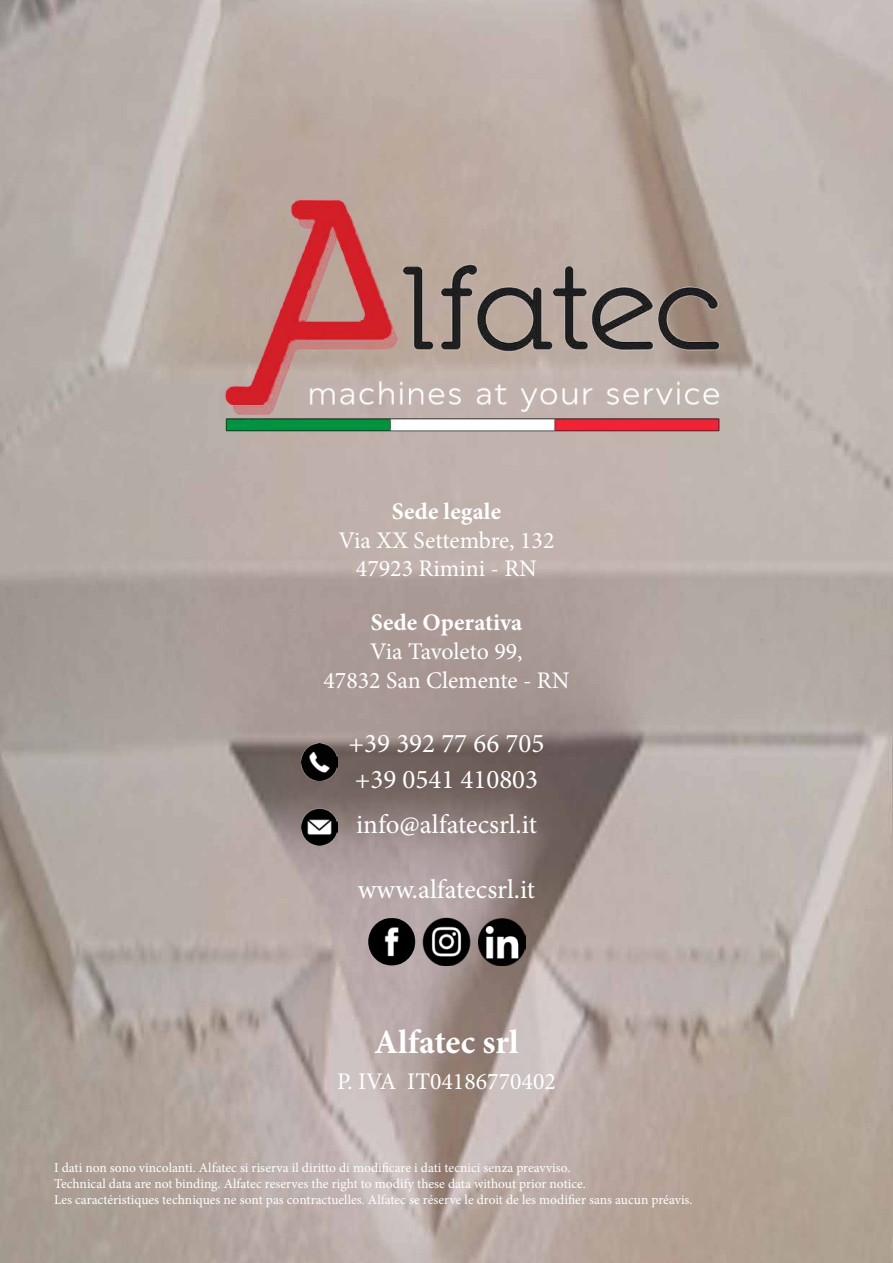
<style>
.page{position:relative;width:893px;height:1263px;background:#fff}
.page>*{position:absolute;margin:0;border:0;box-sizing:border-box;transform-origin:0 0}
.t1{font:700 34.05px "Minion Pro";color:#fff}
.t2{font:27px/36px "Minion Pro";color:#fff}
.t3{font:23.85px/28.7px "Minion Pro";color:#fff;text-align:center}
.t4{font:700 23.85px "Minion Pro";letter-spacing:.005em;color:#fff}
.t5{font:13.5px/16.2px "Minion Pro";color:#fff}
</style>
<div class="page">
<img style="left:0;top:0;width:893px;height:1263px">
<img style="left:217px;top:139px;width:513px;height:331px">
<img style="left:301px;top:743px;width:37px;height:37px">
<img style="left:423px;top:916px;width:47px;height:49px">
<img style="left:368px;top:918px;width:47px;height:47px">
<img style="left:478px;top:918px;width:47px;height:47px">
<img style="left:301px;top:809px;width:37px;height:37px">
<h3 class="t4" style="left:392px;top:495px;width:111px">Sede legale</h3>
<h3 class="t3" style="left:338px;top:526px;width:217px">Via XX Settembre, 132<br>47923 Rimini - RN</h3>
<h3 class="t4" style="left:371px;top:606px;width:153px">Sede Operativa</h3>
<h3 class="t3" style="left:323px;top:637px;width:247px">Via Tavoleto 99,<br>47832 San Clemente - RN</h3>
<h2 class="t2" style="left:349px;top:726px;width:197px">+39 392 77 66 705 +39 0541 410803</h2>
<h2 class="t2" style="left:356px;top:807px;width:182px">info@alfatecsrl.it</h2>
<h2 class="t2" style="left:358px;top:871px;width:179px">www.alfatecsrl.it</h2>
<h1 class="t1" style="left:374px;top:1018px;width:146px">Alfatec srl</h1>
<h3 class="t3" style="left:337px;top:1067px;width:220px">P. IVA IT04186770402</h3>
<p class="t5" style="left:54px;top:1159px;width:640px">I dati non sono vincolanti. Alfatec si riserva il diritto di modificare i dati tecnici senza preavviso.<br>Technical data are not binding. Alfatec reserves the right to modify these data without prior notice.<br>Les caractéristiques techniques ne sont pas contractuelles. Alfatec se réserve le droit de les modifier sans aucun préavis.</p>
</div>
